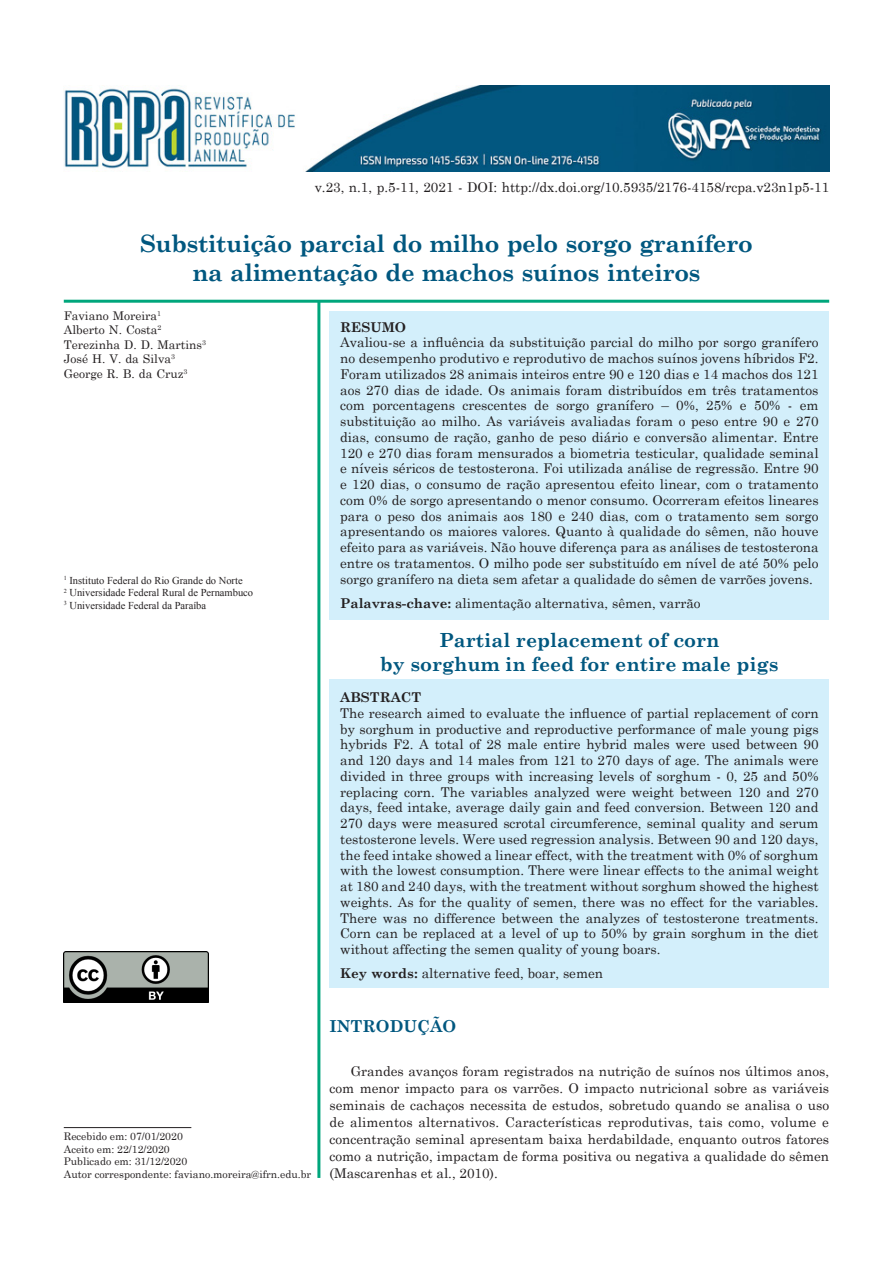
<style>
.page{position:relative;width:893px;height:1263px;background:#fff}
.page>*{position:absolute;margin:0;border:0;box-sizing:border-box;transform-origin:0 0}
.Corpo_do_Texto{font:700 24px "Century Schoolbook";letter-spacing:-.02em;color:#00577f}
.t1{font:700 19.5px "Century Schoolbook";color:#00577f}
.t2{font:700 16.5px "Century Schoolbook";color:#00577f}
.Corpo_do_Texto-2{font:13.5px/15.8px "Century Schoolbook";color:#231f20;text-align:justify}
.t3{font:700 13.5px "Century Schoolbook";color:#231f20}
.Corpo_do_Texto-3{font:12px "Century Schoolbook";color:#231f20}
.t4{font:10.5px "Century Schoolbook";color:#231f20}
.t5{font:10.5px "Times New Roman";color:#231f20}
.s1{font-weight:700}
</style>
<div class="page">
<img style="left:64px;top:85px;width:765px;height:86px">
<hr style="left:64px;top:1127px;width:127px;height:1px;background:#231f20">
<img style="left:64px;top:952px;width:145px;height:50px">
<hr style="left:317px;top:301px;width:3px;height:877px;background:#00a67c">
<hr style="left:64px;top:300px;width:765px;height:3px;background:#00a67c">
<div style="left:330px;top:679px;width:499px;height:309px;background:#d3effb"></div>
<div style="left:330px;top:311px;width:499px;height:308px;background:#d3effb"></div>
<p class="Corpo_do_Texto-2" style="left:315px;top:178px;width:516px">v.23, n.1, p.5-11, 2021 - DOI: http://dx.doi.org/10.5935/2176-4158/rcpa.v23n1p5-11</p>
<p class="Corpo_do_Texto" style="left:140px;top:225px;width:614px">Substituição parcial do milho pelo sorgo granífero</p>
<p class="Corpo_do_Texto" style="left:192px;top:254px;width:510px">na alimentação de machos suínos inteiros</p>
<p class="Corpo_do_Texto-3" style="left:64px;top:306px;width:99px">Faviano Moreira<sup>1</sup></p>
<p class="Corpo_do_Texto-3" style="left:64px;top:320px;width:99px">Alberto N. Costa<sup>2</sup></p>
<p class="Corpo_do_Texto-3" style="left:64px;top:334px;width:144px">Terezinha D. D. Martins<sup>3</sup></p>
<p class="Corpo_do_Texto-3" style="left:64px;top:349px;width:113px">José H. V. da Silva<sup>3</sup></p>
<p class="Corpo_do_Texto-3" style="left:64px;top:363px;width:125px">George R. B. da Cruz<sup>3</sup></p>
<p class="t5" style="left:64px;top:573px;width:180px"><sup>1</sup> Instituto Federal do Rio Grande do Norte</p>
<p class="t5" style="left:64px;top:586px;width:191px"><sup>2</sup> Universidade Federal Rural de Pernambuco</p>
<p class="t5" style="left:64px;top:598px;width:144px"><sup>3</sup> Universidade Federal da Paraíba</p>
<p class="t4" style="left:64px;top:1127px;width:121px">Recebido em: 07/01/2020</p>
<p class="t4" style="left:64px;top:1140px;width:108px">Aceito em: 22/12/2020</p>
<p class="t4" style="left:64px;top:1153px;width:125px">Publicado em: 31/12/2020</p>
<p class="t4" style="left:64px;top:1165px;width:249px">Autor correspondente: faviano.moreira@ifrn.edu.br</p>
<p class="t3" style="left:340px;top:316px;width:67px">RESUMO</p>
<p class="Corpo_do_Texto-2" style="left:340px;top:334px;width:480px">Avaliou-se a influência da substituição parcial do milho por sorgo granífero no desempenho produtivo e reprodutivo de machos suínos jovens híbridos F2.<br>Foram utilizados 28 animais inteiros entre 90 e 120 dias e 14 machos dos 121 aos 270 dias de idade. Os animais foram distribuídos em três tratamentos com porcentagens crescentes de sorgo granífero – 0%, 25% e 50% - em substituição ao milho. As variáveis avaliadas foram o peso entre 90 e 270 dias, consumo de ração, ganho de peso diário e conversão alimentar. Entre 120 e 270 dias foram mensurados a biometria testicular, qualidade seminal e níveis séricos de testosterona. Foi utilizada análise de regressão. Entre 90 e 120 dias, o consumo de ração apresentou efeito linear, com o tratamento com 0% de sorgo apresentando o menor consumo. Ocorreram efeitos lineares para o peso dos animais aos 180 e 240 dias, com o tratamento sem sorgo apresentando os maiores valores. Quanto à qualidade do sêmen, não houve efeito para as variáveis. Não houve diferença para as análises de testosterona entre os tratamentos. O milho pode ser substituído em nível de até 50% pelo sorgo granífero na dieta sem afetar a qualidade do sêmen de varrões jovens.</p>
<p class="Corpo_do_Texto-2" style="left:340px;top:594px;width:362px"><span class="s1">Palavras-chave:</span> alimentação alternativa, sêmen, varrão</p>
<p class="t1" style="left:439px;top:625px;width:282px">Partial replacement of corn</p>
<p class="t1" style="left:380px;top:648px;width:400px">by sorghum in feed for entire male pigs</p>
<p class="t3" style="left:340px;top:687px;width:82px">ABSTRACT</p>
<p class="Corpo_do_Texto-2" style="left:340px;top:704px;width:480px">The research aimed to evaluate the influence of partial replacement of corn by sorghum in productive and reproductive performance of male young pigs hybrids F2. A total of 28 male entire hybrid males were used between 90 and 120 days and 14 males from 121 to 270 days of age. The animals were divided in three groups with increasing levels of sorghum - 0, 25 and 50% replacing corn. The variables analyzed were weight between 120 and 270 days, feed intake, average daily gain and feed conversion. Between 120 and 270 days were measured scrotal circumference, seminal quality and serum testosterone levels. Were used regression analysis. Between 90 and 120 days, the feed intake showed a linear effect, with the treatment with 0% of sorghum with the lowest consumption. There were linear effects to the animal weight at 180 and 240 days, with the treatment without sorghum showed the highest weights. As for the quality of semen, there was no effect for the variables.<br>There was no difference between the analyzes of testosterone treatments.<br>Corn can be replaced at a level of up to 50% by grain sorghum in the diet without affecting the semen quality of young boars.</p>
<p class="Corpo_do_Texto-2" style="left:340px;top:964px;width:264px"><span class="s1">Key words:</span> alternative feed, boar, semen</p>
<p class="t2" style="left:330px;top:1013px;width:128px">INTRODUÇÃO</p>
<p class="Corpo_do_Texto-2" style="left:330px;top:1062px;width:501px;line-height:17px;text-indent:21px">Grandes avanços foram registrados na nutrição de suínos nos últimos anos, com menor impacto para os varrões. O impacto nutricional sobre as variáveis seminais de cachaços necessita de estudos, sobretudo quando se analisa o uso de alimentos alternativos. Características reprodutivas, tais como, volume e concentração seminal apresentam baixa herdabildade, enquanto outros fatores como a nutrição, impactam de forma positiva ou negativa a qualidade do sêmen (Mascarenhas et al., 2010).</p>
</div>
